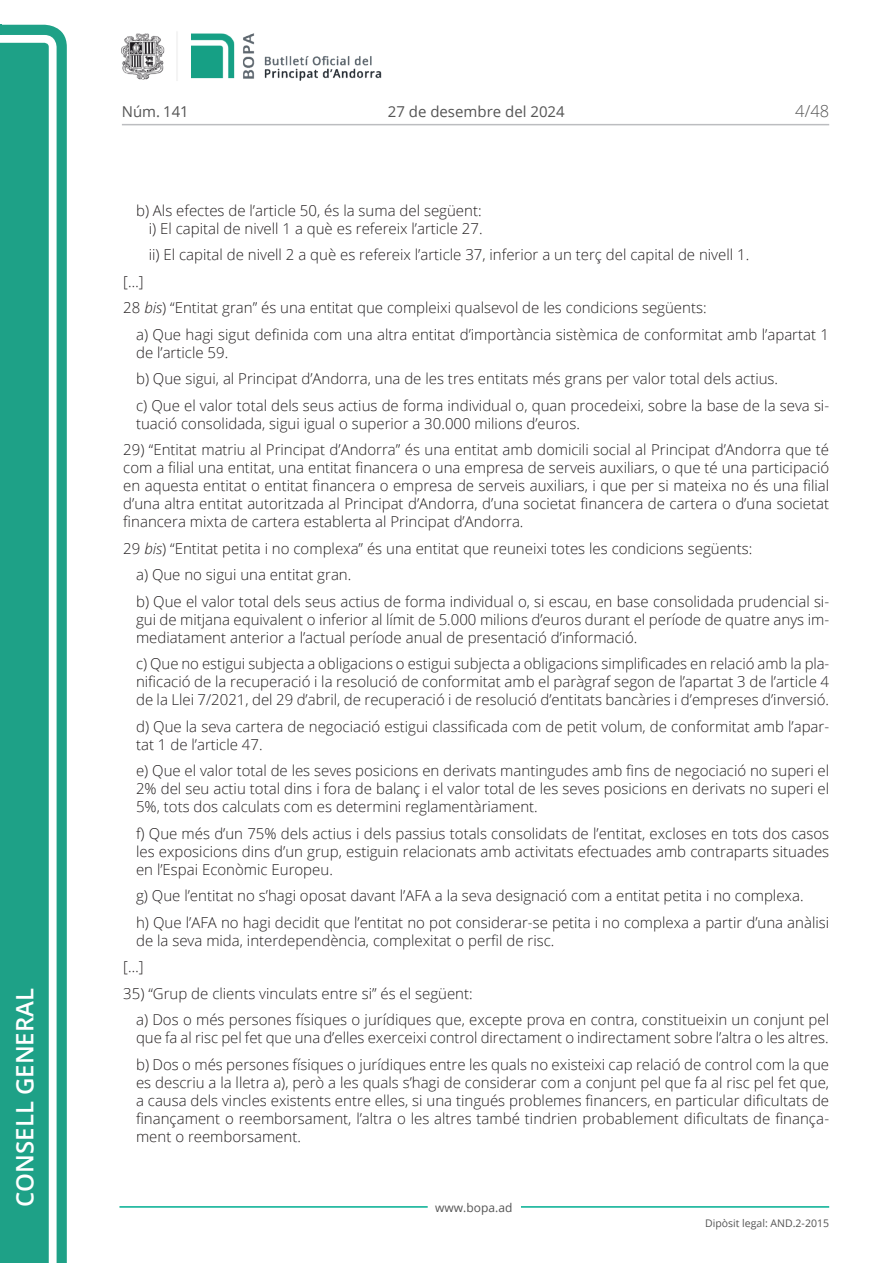
<style>
.page{position:relative;width:893px;height:1263px;background:#fff}
.page>*{position:absolute;margin:0;border:0;box-sizing:border-box;transform-origin:0 0}
.t1{font:600 24px "Open Sans";color:#fff}
.t2{font:300 16.5px "Open Sans";color:#545454}
.Body_text_i{font:300 15px/18px "Open Sans";color:#231f20}
.Body_text{font:300 15px/18px "Open Sans";color:#231f20;text-align:justify}
.Body_text_ii{font:300 15px "Open Sans";color:#231f20}
.Body_text_NOS{font:300 15px "Open Sans";color:#231f20}
.t3{font:15px "Open Sans";color:#545454}
.t4{font:12px "Open Sans";color:#545454}
.t5{font:10.5px "Open Sans";color:#545454}
.s1{font-style:italic}
</style>
<div class="page">
<svg style="left:0;top:25px;width:67px;height:1238px;fill:#1ea187"></svg>
<div style="left:0;top:43px;width:49px;height:1220px;background:#1ea187"></div>
<img style="left:122px;top:32px;width:260px;height:49px">
<hr style="left:119px;top:1206px;width:309px;height:2px;background:#00ae91">
<hr style="left:521px;top:1206px;width:308px;height:2px;background:#00ae91">
<hr style="left:122px;top:124px;width:707px;height:1px;background:#bcbdc0">
<h1 class="t1" style="left:8px;top:1207px;width:220px;rotate:-90deg">Consell General</h1>
<p class="t3" style="left:122px;top:102px;width:68px">Núm. 141</p>
<p class="t3" style="left:388px;top:102px;width:178px">27 de desembre del 2024</p>
<p class="t2" style="left:795px;top:100px;width:35px">4/48</p>
<p class="Body_text_NOS" style="left:136px;top:200px;width:347px">b) Als efectes de l’article 50, és la suma del següent:</p>
<p class="Body_text_ii" style="left:149px;top:218px;width:335px">i) El capital de nivell 1 a què es refereix l’article 27.</p>
<p class="Body_text_ii" style="left:149px;top:244px;width:602px">ii) El capital de nivell 2 a què es refereix l’article 37, inferior a un terç del capital de nivell 1.</p>
<p class="Body_text" style="left:123px;top:272px;width:22px">[…]</p>
<p class="Body_text" style="left:123px;top:298px;width:585px">28 <span class="s1">bis</span>) “Entitat gran” és una entitat que compleixi qualsevol de les condicions següents:</p>
<p class="Body_text_i" style="left:136px;top:325px;width:695px">a) Que hagi sigut definida com una altra entitat d’importància sistèmica de conformitat amb l’apartat 1 de l’article 59.</p>
<p class="Body_text_i" style="left:136px;top:369px;width:644px">b) Que sigui, al Principat d’Andorra, una de les tres entitats més grans per valor total dels actius.</p>
<p class="Body_text_i" style="left:136px;top:396px;width:695px">c) Que el valor total dels seus actius de forma individual o, quan procedeixi, sobre la base de la seva si&shy;tuació consolidada, sigui igual o superior a 30.000 milions d’euros.</p>
<p class="Body_text" style="left:123px;top:440px;width:707px">29) “Entitat matriu al Principat d’Andorra” és una entitat amb domicili social al Principat d’Andorra que té com a filial una entitat, una entitat financera o una empresa de serveis auxiliars, o que té una participació en aquesta entitat o entitat financera o empresa de serveis auxiliars, i que per si mateixa no és una filial d’una altra entitat autoritzada al Principat d’Andorra, d’una societat financera de cartera o d’una societat financera mixta de cartera establerta al Principat d’Andorra.</p>
<p class="Body_text" style="left:123px;top:539px;width:631px">29 <span class="s1">bis</span>) “Entitat petita i no complexa” és una entitat que reuneixi totes les condicions següents:</p>
<p class="Body_text_i" style="left:136px;top:565px;width:217px">a) Que no sigui una entitat gran.</p>
<p class="Body_text_i" style="left:136px;top:592px;width:695px;text-align:justify">b) Que el valor total dels seus actius de forma individual o, si escau, en base consolidada prudencial si&shy;gui de mitjana equivalent o inferior al límit de 5.000 milions d’euros durant el període de quatre anys im&shy;mediatament anterior a l’actual període anual de presentació d’informació.</p>
<p class="Body_text_i" style="left:136px;top:654px;width:695px;text-align:justify">c) Que no estigui subjecta a obligacions o estigui subjecta a obligacions simplificades en relació amb la pla&shy;nificació de la recuperació i la resolució de conformitat amb el paràgraf segon de l’apartat 3 de l’article 4 de la Llei 7/2021, del 29 d’abril, de recuperació i de resolució d’entitats bancàries i d’empreses d’inversió.</p>
<p class="Body_text_i" style="left:136px;top:717px;width:695px">d) Que la seva cartera de negociació estigui classificada com de petit volum, de conformitat amb l’apar&shy;tat 1 de l’article 47.</p>
<p class="Body_text_i" style="left:136px;top:761px;width:695px;text-align:justify">e) Que el valor total de les seves posicions en derivats mantingudes amb fins de negociació no superi el 2% del seu actiu total dins i fora de balanç i el valor total de les seves posicions en derivats no superi el 5%, tots dos calculats com es determini reglamentàriament.</p>
<p class="Body_text_i" style="left:136px;top:824px;width:695px;text-align:justify">f) Que més d’un 75% dels actius i dels passius totals consolidats de l’entitat, excloses en tots dos casos les exposicions dins d’un grup, estiguin relacionats amb activitats efectuades amb contraparts situades en l’Espai Econòmic Europeu.</p>
<p class="Body_text_i" style="left:136px;top:886px;width:669px">g) Que l’entitat no s’hagi oposat davant l’AFA a la seva designació com a entitat petita i no complexa.</p>
<p class="Body_text_i" style="left:136px;top:913px;width:695px">h) Que l’AFA no hagi decidit que l’entitat no pot considerar-se petita i no complexa a partir d’una anàlisi de la seva mida, interdependència, complexitat o perfil de risc.</p>
<p class="Body_text" style="left:123px;top:957px;width:22px">[…]</p>
<p class="Body_text" style="left:123px;top:984px;width:351px">35) “Grup de clients vinculats entre si” és el següent:</p>
<p class="Body_text_i" style="left:136px;top:1010px;width:695px">a) Dos o més persones físiques o jurídiques que, excepte prova en contra, constitueixin un conjunt pel que fa al risc pel fet que una d’elles exerceixi control directament o indirectament sobre l’altra o les altres.</p>
<p class="Body_text_i" style="left:136px;top:1055px;width:695px;text-align:justify">b) Dos o més persones físiques o jurídiques entre les quals no existeixi cap relació de control com la que es descriu a la lletra a), però a les quals s’hagi de considerar com a conjunt pel que fa al risc pel fet que, a causa dels vincles existents entre elles, si una tingués problemes financers, en particular dificultats de finançament o reemborsament, l’altra o les altres també tindrien probablement dificultats de finança&shy;ment o reemborsament.</p>
<p class="t4" style="left:435px;top:1199px;width:79px">www.bopa.ad</p>
<p class="t5" style="left:705px;top:1216px;width:125px">Dipòsit legal: AND.2-2015</p>
</div>
